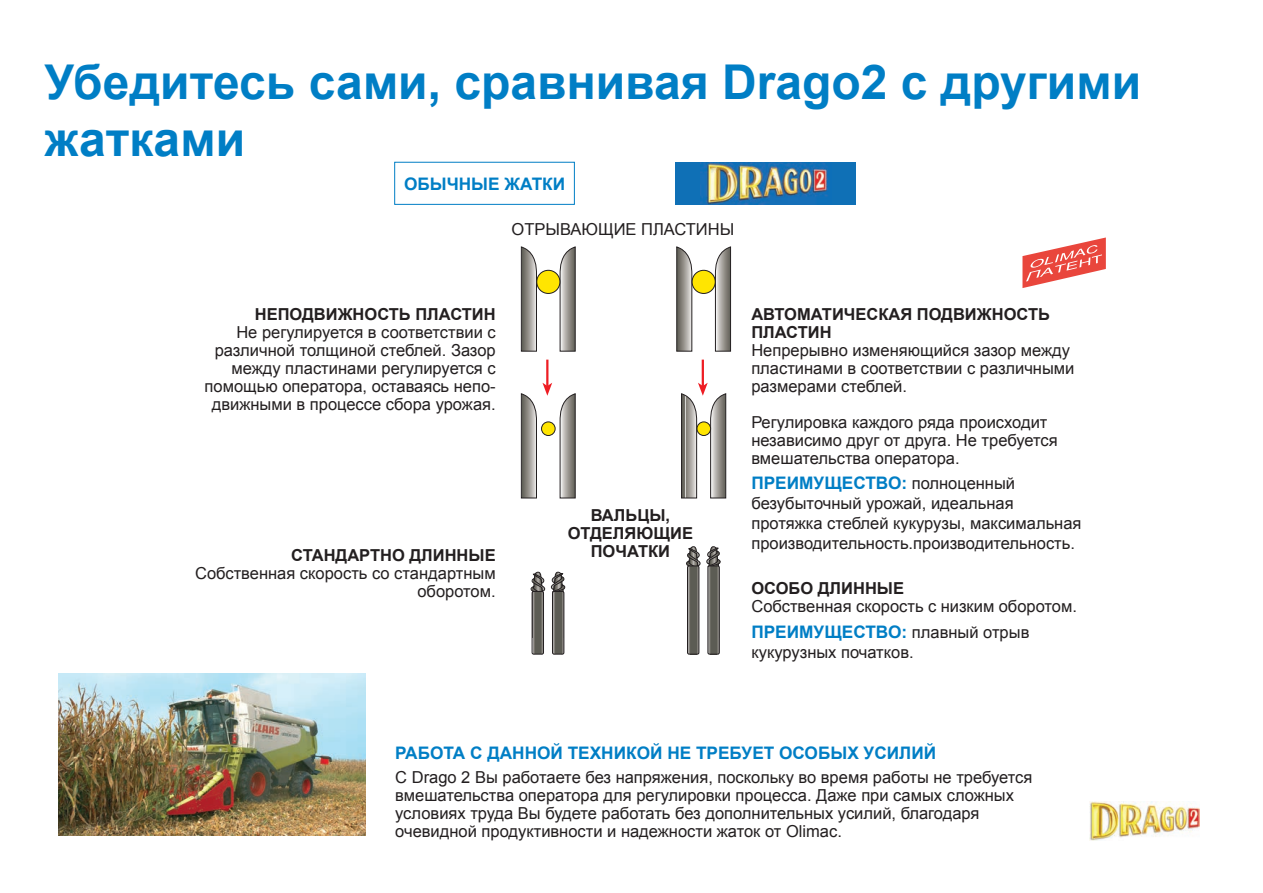
<style>
.page{position:relative;width:1263px;height:893px;background:#fff}
.page>*{position:absolute;margin:0;border:0;box-sizing:border-box;transform-origin:0 0}
.t1{font:700 48px/57.6px "Arial";color:#007ec5}
.t2{font:700 17.25px "Arial";color:#007ec5}
.t3{font:16.5px/18px "Arial";color:#231f20}
.t4{font:700 16.5px/18px "Arial";color:#231f20;text-align:center}
.s1{font-weight:400;font-size:16.5px;color:#231f20}
</style>
<div class="page">
<div style="left:675px;top:162px;width:181px;height:42px;background:#0f70b6"></div>
<img style="left:701px;top:162px;width:127px;height:42px">
<svg style="left:530px;top:571px;width:15px;height:83px"></svg>
<div style="left:532px;top:591px;width:12px;height:63px;border:1px solid #231f20;border-radius:2px"></div>
<svg style="left:551px;top:571px;width:15px;height:83px"></svg>
<div style="left:552px;top:591px;width:12px;height:63px;border:1px solid #231f20;border-radius:2px"></div>
<svg style="left:521px;top:246px;width:16px;height:106px;background:#94918d"></svg>
<svg style="left:559px;top:246px;width:17px;height:106px;background:#9c9995"></svg>
<div style="left:537px;top:270px;width:23px;height:23px;background:#ffe501;border-radius:50%"></div>
<div style="left:536px;top:270px;width:24px;height:24px;border:1px solid #231f20;border-radius:50%"></div>
<svg style="left:559px;top:393px;width:17px;height:106px;background:#9c9a96"></svg>
<div style="left:541px;top:422px;width:14px;height:13px;background:#ffe501;border-radius:50%"></div>
<div style="left:541px;top:421px;width:14px;height:15px;border:1px solid #231f20;border-radius:50%"></div>
<svg style="left:676px;top:246px;width:16px;height:106px;background:#94918d"></svg>
<svg style="left:715px;top:246px;width:16px;height:106px;background:#999692"></svg>
<div style="left:692px;top:270px;width:23px;height:23px;background:#ffe501;border-radius:50%"></div>
<div style="left:692px;top:270px;width:24px;height:24px;border:1px solid #231f20;border-radius:50%"></div>
<svg style="left:686px;top:546px;width:35px;height:108px"></svg>
<div style="left:707px;top:566px;width:13px;height:88px;border:1px solid #231f20;border-radius:2px"></div>
<div style="left:394px;top:162px;width:181px;height:43px;border:1px solid #007ec5"></div>
<svg style="left:681px;top:383px;width:45px;height:116px"></svg>
<hr style="left:702px;top:360px;width:2px;height:26px;background:#ee1d23">
<svg style="left:521px;top:383px;width:31px;height:116px"></svg>
<hr style="left:546px;top:360px;width:2px;height:26px;background:#ee1d23">
<img style="left:58px;top:673px;width:308px;height:162px">
<img style="left:1089px;top:801px;width:110px;height:39px">
<svg style="left:1022px;top:237px;width:84px;height:51px"></svg>
<h1 class="t1" style="left:45px;top:55px;width:1098px">Убедитесь сами, сравнивая Drago2 с другими жатками</h1>
<p class="t2" style="left:404px;top:173px;width:163px">ОБЫЧНЫЕ ЖАТКИ</p>
<p class="t3" style="left:512px;top:220px;width:224px">ОТРЫВАЮЩИЕ ПЛАСТИНЫ</p>
<p class="t4" style="left:255px;top:306px;width:242px">НЕПОДВИЖНОСТЬ ПЛАСТИН</p>
<p class="t3" style="left:205px;top:323px;width:293px;text-align:right">Не регулируется в соответствии с различной толщиной стеблей. Зазор между пластинами регулируется с помощью оператора, оставаясь непо&shy;движными в процессе сбора урожая.</p>
<p class="t4" style="left:291px;top:547px;width:206px">СТАНДАРТНО ДЛИННЫЕ</p>
<p class="t3" style="left:195px;top:564px;width:302px;text-align:right">Собственная скорость со стандартным оборотом.</p>
<p class="t4" style="left:568px;top:507px;width:127px">ВАЛЬЦЫ,<br>ОТДЕЛЯЮЩИЕ<br>ПОЧАТКИ</p>
<p class="t4" style="left:751px;top:306px;width:300px;text-align:left">АВТОМАТИЧЕСКАЯ ПОДВИЖНОСТЬ<br>ПЛАСТИН</p>
<p class="t3" style="left:751px;top:341px;width:325px">Непрерывно изменяющийся зазор между пластинами в соответствии с различными размерами стеблей.</p>
<p class="t3" style="left:751px;top:413px;width:308px">Регулировка каждого ряда происходит независимо друг от друга. Не требуется вмешательства оператора.</p>
<p class="t2" style="left:751px;top:472px;width:265px">ПРЕИМУЩЕСТВО: <span class="s1">полноценный</span></p>
<p class="t3" style="left:751px;top:494px;width:332px;line-height:19.8px">безубыточный урожай, идеальная протяжка стеблей кукурузы, максимальная производительность.производительность.</p>
<p class="t4" style="left:751px;top:580px;width:154px">ОСОБО ДЛИННЫЕ</p>
<p class="t3" style="left:751px;top:598px;width:327px">Собственная скорость с низким оборотом.</p>
<p class="t2" style="left:751px;top:620px;width:279px">ПРЕИМУЩЕСТВО: <span class="s1">плавный отрыв</span></p>
<p class="t3" style="left:751px;top:643px;width:164px">кукурузных початков.</p>
<p class="t2" style="left:395px;top:742px;width:542px">РАБОТА С ДАННОЙ ТЕХНИКОЙ НЕ ТРЕБУЕТ ОСОБЫХ УСИЛИЙ</p>
<p class="t3" style="left:395px;top:768px;width:639px">С Drago 2 Вы работаете без напряжения, поскольку во время работы не требуется вмешательства оператора для регулировки процесса. Даже при самых сложных условиях труда Вы будете работать без дополнительных усилий, благодаря очевидной продуктивности и надежности жаток от Olimac.</p>
</div>
